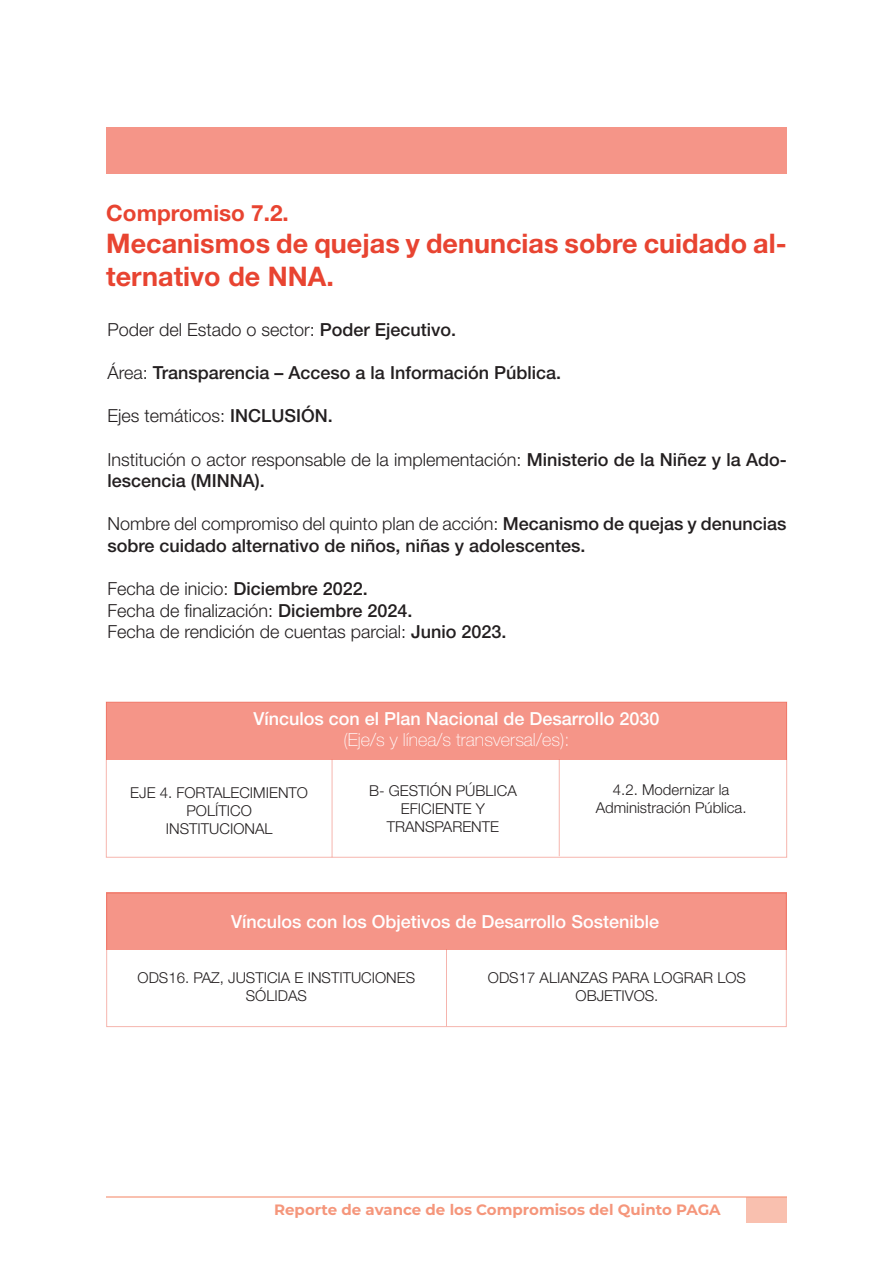
<style>
.page{position:relative;width:893px;height:1263px;background:#fff}
.page>*{position:absolute;margin:0;border:0;box-sizing:border-box;transform-origin:0 0}
.t1{font:700 27px/32.4px "Helvetica Neue";color:#e84431}
.t2{font:700 22.5px "Helvetica Neue";color:#e84431}
.t3{font:300 18px/21.6px "Helvetica Neue LT Std";color:#231f20}
.t4{font:500 18px/21.6px "Helvetica Neue LT Std";color:#231f20}
.t5{font:500 18px "Helvetica Neue";color:#fff}
.t6{font:100 18px "Helvetica Neue";color:#fff}
.t7{font:300 15px/18px "Helvetica Neue";color:#231f20;text-align:center}
.t8{font:700 15px "Montserrat";color:#f5967b}
.s1{font-weight:500}
.s2{font-weight:300}
</style>
<div class="page">
<div style="left:746px;top:1197px;width:40px;height:26px;background:#f9c0af"></div>
<hr style="left:106px;top:1196px;width:680px;height:1px;background:#f5967b">
<div style="left:106px;top:128px;width:681px;height:46px;background:#f59588"></div>
<div style="left:106px;top:702px;width:681px;height:57px;background:#f59588"></div>
<div style="left:106px;top:892px;width:681px;height:58px;background:#f59588"></div>
<hr style="left:332px;top:759px;width:1px;height:98px;background:#e84431">
<hr style="left:559px;top:759px;width:1px;height:97px;background:#e84431">
<hr style="left:446px;top:949px;width:1px;height:77px;background:#e84431">
<p class="t2" style="left:106px;top:199px;width:184px">Compromiso 7.2.</p>
<p class="t1" style="left:106px;top:227px;width:682px">Mecanismos de quejas y denuncias sobre cuidado al&shy;ternativo de NNA.</p>
<p class="t3" style="left:107px;top:318px;width:350px">Poder del Estado o sector: <span class="s1">Poder Ejecutivo.</span></p>
<p class="t4" style="left:107px;top:362px;width:455px"><span class="s2">Área:</span> Transparencia – Acceso a la Información Pública.</p>
<p class="t3" style="left:107px;top:405px;width:227px">Ejes temáticos: <span class="s1">INCLUSIÓN.</span></p>
<p class="t3" style="left:107px;top:448px;width:681px">Institución o actor responsable de la implementación: <span class="s1">Ministerio de la Niñez y la Ado&shy;lescencia (MINNA).</span></p>
<p class="t4" style="left:107px;top:513px;width:681px"><span class="s2">Nombre del compromiso del quinto plan de acción:</span> Mecanismo de quejas y denuncias sobre cuidado alternativo de niños, niñas y adolescentes.</p>
<p class="t3" style="left:107px;top:578px;width:262px">Fecha de inicio: <span class="s1">Diciembre 2022.</span></p>
<p class="t3" style="left:107px;top:599px;width:307px">Fecha de finalización: <span class="s1">Diciembre 2024.</span></p>
<p class="t3" style="left:107px;top:621px;width:401px">Fecha de rendición de cuentas parcial: <span class="s1">Junio 2023.</span></p>
<p class="t5" style="left:253px;top:707px;width:407px">Vínculos con el Plan Nacional de Desarrollo 2030</p>
<p class="t6" style="left:343px;top:730px;width:227px">(Eje/s y línea/s transversal/es):</p>
<p class="t7" style="left:130px;top:783px;width:179px">EJE 4. FORTALECIMIENTO<br>POLÍTICO</p>
<p class="t7" style="left:166px;top:819px;width:108px">INSTITUCIONAL</p>
<p class="t7" style="left:369px;top:781px;width:149px">B- GESTIÓN PÚBLICA<br>EFICIENTE Y<br>TRANSPARENTE</p>
<p class="t7" style="left:596px;top:780px;width:152px">4.2. Modernizar la<br>Administración Pública.</p>
<p class="t5" style="left:231px;top:910px;width:429px">Vínculos con los Objetivos de Desarrollo Sostenible</p>
<p class="t7" style="left:138px;top:969px;width:279px">ODS16. PAZ, JUSTICIA E INSTITUCIONES<br>SÓLIDAS</p>
<p class="t7" style="left:488px;top:969px;width:260px">ODS17 ALIANZAS PARA LOGRAR LOS<br>OBJETIVOS.</p>
<p class="t8" style="left:274px;top:1199px;width:448px">Reporte de avance de los Compromisos del Quinto PAGA</p>
</div>
